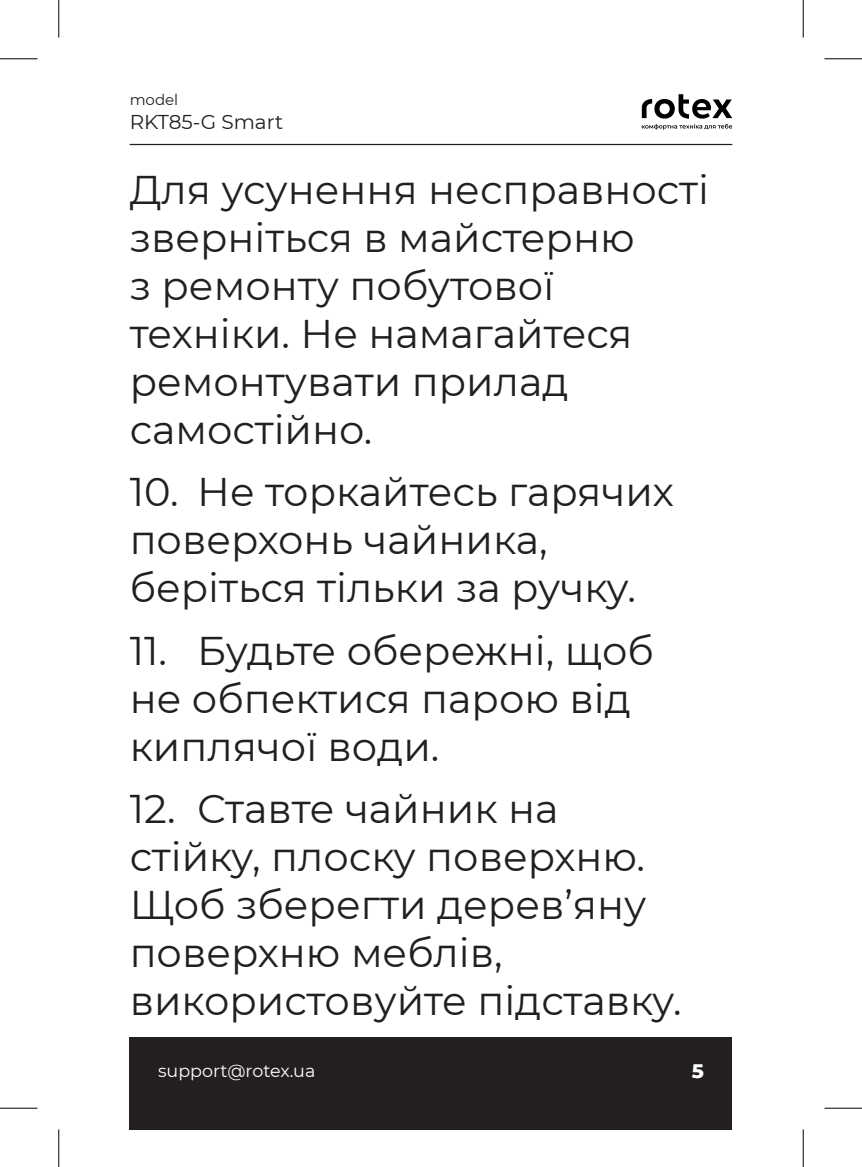
<style>
.page{position:relative;width:862px;height:1167px;background:#fff}
.page>*{position:absolute;margin:0;border:0;box-sizing:border-box;transform-origin:0 0}
.Text{font:40px/48px "Montserrat";color:#231f20}
.t1{font:20px "Montserrat";color:#231f20}
.t2{font:800 20px "Montserrat";color:#fff}
.t3{font:17.5px "Montserrat";color:#fff}
.t4{font:15px "Montserrat";color:#231f20}
</style>
<div class="page">
<div style="left:130px;top:1037px;width:602px;height:92px;background:#231f20"></div>
<hr style="left:130px;top:144px;width:602px;height:1px;background:#231f20">
<svg style="left:642px;top:94px;width:90px;height:36px"></svg>
<hr style="left:0;top:58px;width:38px;height:1px;background:#000">
<hr style="left:824px;top:58px;width:38px;height:1px;background:#000">
<hr style="left:0;top:1107px;width:38px;height:1px;background:#000">
<hr style="left:824px;top:1107px;width:38px;height:1px;background:#000">
<hr style="left:58px;top:0;width:1px;height:37px;background:#000">
<hr style="left:58px;top:1129px;width:1px;height:37px;background:#000">
<hr style="left:802px;top:0;width:1px;height:37px;background:#000">
<hr style="left:802px;top:1129px;width:1px;height:37px;background:#000">
<p class="t4" style="left:130px;top:90px;width:50px">model</p>
<p class="t1" style="left:130px;top:109px;width:155px">RKT85-G Smart</p>
<p class="Text" style="left:130px;top:164px;width:580px">Для усунення несправності зверніться в майстерню<br>з ремонту побутової техніки. Не намагайтеся ремонтувати прилад самостійно.</p>
<p class="Text" style="left:130px;top:466px;width:545px">10. Не торкайтесь гарячих поверхонь чайника, беріться тільки за ручку.</p>
<p class="Text" style="left:130px;top:625px;width:525px">11. Будьте обережні, щоб не обпектися парою від киплячої води.</p>
<p class="Text" style="left:130px;top:783px;width:553px">12. Ставте чайник на стійку, плоску поверхню.<br>Щоб зберегти дерев’яну поверхню меблів, використовуйте підставку.</p>
<p class="t3" style="left:158px;top:1058px;width:159px">support@rotex.ua</p>
<p class="t2" style="left:692px;top:1056px;width:14px">5</p>
</div>
